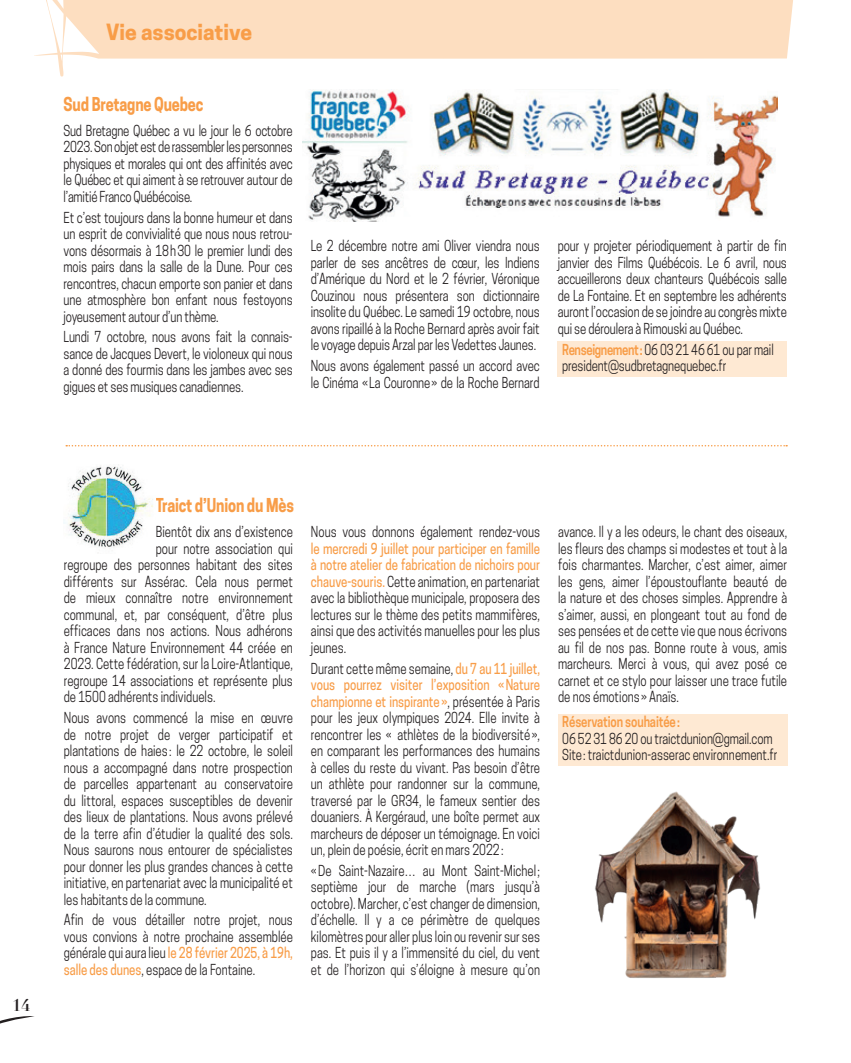
<style>
.page{position:relative;width:851px;height:1063px;background:#fff}
.page>*{position:absolute;margin:0;border:0;box-sizing:border-box;transform-origin:0 0}
.t1{font:700 21px "Cooper Hewitt";color:#f89d48}
.t2{font:700 18px "Cooper Hewitt";letter-spacing:-.01em;color:#f89d48;scale:.8 1}
.t3{font:700 16.5px "Didot";color:#231f20}
.t4{font:14.25px/16.5px "Cooper Hewitt";color:#231f20;text-align:justify;scale:.8 1}
.t5{font:600 14.25px "Cooper Hewitt";letter-spacing:-.01em;color:#f89d48;scale:.8 1}
.s1{font-weight:600;color:#f89d48}
.s2{font-weight:500;color:#f89d48}
</style>
<div class="page">
<svg style="left:0;top:1016px;width:34px;height:8px"></svg>
<svg style="left:34px;top:0;width:759px;height:77px;fill:#fddec0"></svg>
<svg style="left:66px;top:445px;width:721px;height:1px"></svg>
<div style="left:558px;top:715px;width:229px;height:51px;background:#fee9d3"></div>
<img style="left:64px;top:465px;width:89px;height:84px">
<div style="left:557px;top:342px;width:229px;height:35px;background:#fee9d3"></div>
<img style="left:302px;top:89px;width:475px;height:133px">
<img style="left:595px;top:791px;width:166px;height:187px">
<h1 class="t1" style="left:106px;top:19px;width:147px">Vie associative</h1>
<p class="t2" style="left:64px;top:93px;width:176px">Sud Bretagne Quebec</p>
<p class="t4" style="left:64px;top:122px;width:288px">Sud Bretagne Québec a vu le jour le 6 octobre 2023. Son objet est de rassembler les personnes physiques et morales qui ont des affinités avec le Québec et qui aiment à se retrouver autour de l’amitié Franco Québécoise.</p>
<p class="t4" style="left:64px;top:209px;width:288px">Et c’est toujours dans la bonne humeur et dans un esprit de convivialité que nous nous retrou&shy;vons désormais à 18h30 le premier lundi des mois pairs dans la salle de la Dune. Pour ces rencontres, chacun emporte son panier et dans une atmosphère bon enfant nous festoyons joyeusement autour d’un thème.</p>
<p class="t4" style="left:64px;top:329px;width:288px">Lundi 7 octobre, nous avons fait la connais&shy;sance de Jacques Devert, le violoneux qui nous a donné des fourmis dans les jambes avec ses gigues et ses musiques canadiennes.</p>
<p class="t4" style="left:310px;top:238px;width:288px">Le 2 décembre notre ami Oliver viendra nous parler de ses ancêtres de cœur, les Indiens d’Amérique du Nord et le 2 février, Véronique Couzinou nous présentera son dictionnaire insolite du Québec. Le samedi 19 octobre, nous avons ripaillé à la Roche Bernard après avoir fait le voyage depuis Arzal par les Vedettes Jaunes.</p>
<p class="t4" style="left:310px;top:357px;width:288px">Nous avons également passé un accord avec le Cinéma «La Couronne» de la Roche Bernard</p>
<p class="t4" style="left:557px;top:238px;width:288px">pour y projeter périodiquement à partir de fin janvier des Films Québécois. Le 6 avril, nous accueillerons deux chanteurs Québécois salle de La Fontaine. Et en septembre les adhérents auront l’occasion de se joindre au congrès mixte qui se déroulera à Rimouski au Québec.</p>
<p class="t4" style="left:562px;top:341px;width:266px"><span class="s1">Renseignement:</span> 06 03 21 46 61 ou par mail president@sudbretagnequebec.fr</p>
<p class="t3" style="left:12px;top:995px;width:20px">14</p>
<p class="t2" style="left:156px;top:495px;width:174px">Traict d’Union du Mès</p>
<p class="t4" style="left:156px;top:524px;width:173px">Bientôt dix ans d’existence</p>
<p class="t4" style="left:156px;top:540px;width:173px">pour notre association qui</p>
<p class="t4" style="left:64px;top:557px;width:288px">regroupe des personnes habitant des sites</p>
<p class="t4" style="left:64px;top:573px;width:288px">différents sur Assérac. Cela nous permet</p>
<p class="t4" style="left:64px;top:590px;width:288px">de mieux connaître notre environnement</p>
<p class="t4" style="left:64px;top:606px;width:288px">communal, et, par conséquent, d’être plus</p>
<p class="t4" style="left:64px;top:623px;width:288px">efficaces dans nos actions. Nous adhérons</p>
<p class="t4" style="left:64px;top:639px;width:288px">à France Nature Environnement 44 créée en</p>
<p class="t4" style="left:64px;top:656px;width:288px">2023. Cette fédération, sur la Loire-Atlantique,</p>
<p class="t4" style="left:64px;top:672px;width:288px">regroupe 14 associations et représente plus</p>
<p class="t4" style="left:64px;top:689px;width:191px">de 1500 adhérents individuels.</p>
<p class="t4" style="left:64px;top:710px;width:288px">Nous avons commencé la mise en œuvre de notre projet de verger participatif et plantations de haies: le 22 octobre, le soleil nous a accompagné dans notre prospection de parcelles appartenant au conservatoire du littoral, espaces susceptibles de devenir des lieux de plantations. Nous avons prélevé de la terre afin d’étudier la qualité des sols.<br>Nous saurons nous entourer de spécialistes pour donner les plus grandes chances à cette initiative, en partenariat avec la municipalité et les habitants de la commune.</p>
<p class="t4" style="left:64px;top:912px;width:288px">Afin de vous détailler notre projet, nous vous convions à notre prochaine assemblée générale qui aura lieu <span class="s2">le 28 février 2025, à 19h, salle des dunes</span>, espace de la Fontaine.</p>
<p class="t4" style="left:311px;top:524px;width:288px">Nous vous donnons également rendez-vous</p>
<p class="t4" style="left:311px;top:540px;width:288px"><span class="s2">le mercredi 9 juillet pour participer en famille à notre atelier de fabrication de nichoirs pour chauve-souris.</span> Cette animation, en partenariat avec la bibliothèque municipale, proposera des lectures sur le thème des petits mammifères, ainsi que des activités manuelles pour les plus jeunes.</p>
<p class="t4" style="left:311px;top:660px;width:288px">Durant cette même semaine, <span class="s2">du 7 au 11 juillet, vous pourrez visiter l’exposition «Nature championne et inspirante»</span>, présentée à Paris pour les jeux olympiques 2024. Elle invite à rencontrer les « athlètes de la biodiversité», en comparant les performances des humains à celles du reste du vivant. Pas besoin d’être un athlète pour randonner sur la commune, traversé par le GR34, le fameux sentier des douaniers. À Kergéraud, une boîte permet aux marcheurs de déposer un témoignage. En voici un, plein de poésie, écrit en mars 2022:</p>
<p class="t4" style="left:311px;top:862px;width:288px">«De Saint-Nazaire… au Mont Saint-Michel ; septième jour de marche (mars jusqu’à octobre). Marcher, c’est changer de dimension, d’échelle. Il y a ce périmètre de quelques kilomètres pour aller plus loin ou revenir sur ses pas. Et puis il y a l’immensité du ciel, du vent et de l’horizon qui s’éloigne à mesure qu’on</p>
<p class="t4" style="left:558px;top:524px;width:288px">avance. Il y a les odeurs, le chant des oiseaux, les fleurs des champs si modestes et tout à la fois charmantes. Marcher, c’est aimer, aimer les gens, aimer l’époustouflante beauté de la nature et des choses simples. Apprendre à s’aimer, aussi, en plongeant tout au fond de ses pensées et de cette vie que nous écrivons au fil de nos pas. Bonne route à vous, amis marcheurs. Merci à vous, qui avez posé ce carnet et ce stylo pour laisser une trace futile de nos émotions» Anaïs.</p>
<p class="t5" style="left:562px;top:714px;width:148px">Réservation souhaitée:</p>
<p class="t4" style="left:562px;top:730px;width:270px">06 52 31 86 20 ou traictdunion@gmail.com<br>Site: traictdunion-asserac environnement.fr</p>
</div>
